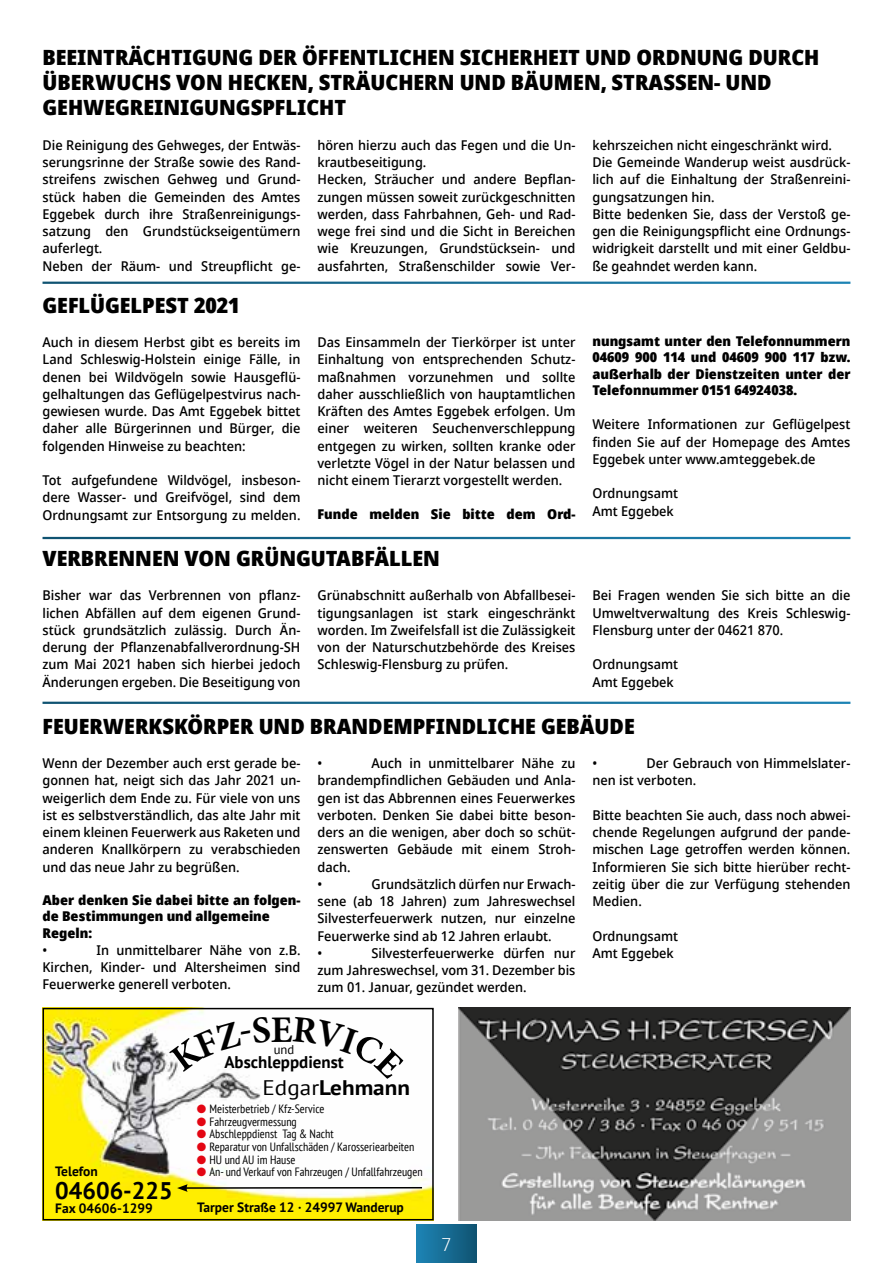
<style>
.page{position:relative;width:893px;height:1263px;background:#fff}
.page>*{position:absolute;margin:0;border:0;box-sizing:border-box;transform-origin:0 0}
.t1{font:700 37.5px "Minion Pro";color:#000}
.t2{font:700 24px "PT Sans";color:#000}
.t3{font:900 21px/25.2px "Avrile Sans";color:#000}
.t4{font:700 21px "PT Sans";color:#000;scale:1.1 1}
.t5{font:300 18px "Avrile Sans";color:#fff}
.t6{font:700 16.95px "PT Sans";color:#000}
.t7{font:500 13.5px/17.2px "Avrile Sans";color:#000;text-align:justify}
.t8{font:900 13.5px/16.2px "Avrile Sans";color:#000}
.t9{font:700 13.5px "PT Sans";color:#000}
.t10{font:12.75px "PT Sans";color:#000}
.t11{font:condensed 12px "PT Sans";color:#000}
.s1{font-weight:400}
.s2{color:#e30613}
</style>
<div class="page">
<div style="left:417px;top:1225px;width:59px;height:38px;background:linear-gradient(to right,#1d84b5,#105472)"></div>
<img style="left:46px;top:1011px;width:385px;height:206px">
<div style="left:43px;top:1008px;width:391px;height:212px;border:2px solid #000"></div>
<svg style="left:177px;top:1184px;width:247px;height:8px"></svg>
<img style="left:459px;top:1008px;width:391px;height:212px">
<svg style="left:169px;top:1017px;width:102px;height:55px"></svg>
<svg style="left:293px;top:1017px;width:112px;height:63px"></svg>
<h3 class="t3" style="left:43px;top:45px;width:778px">BEEINTRÄCHTIGUNG DER ÖFFENTLICHEN SICHERHEIT UND ORDNUNG DURCH<br>ÜBERWUCHS VON HECKEN, STRÄUCHERN UND BÄUMEN, STRASSEN- UND<br>GEHWEGREINIGUNGSPFLICHT</h3>
<p class="t7" style="left:43px;top:137px;width:259px;text-align:left">Die Reinigung des Gehweges, der Entwäs&shy;serungsrinne der Straße sowie des Rand&shy;streifens zwischen Gehweg und Grund&shy;stück haben die Gemeinden des Amtes Eggebek durch ihre Straßenreinigungs&shy;satzung den Grundstückseigentümern auferlegt.<br>Neben der Räum- und Streupflicht ge-</p>
<p class="t7" style="left:317px;top:137px;width:259px;text-align:left">hören hierzu auch das Fegen und die Un&shy;krautbeseitigung.<br>Hecken, Sträucher und andere Bepflan&shy;zungen müssen soweit zurückgeschnitten werden, dass Fahrbahnen, Geh- und Rad&shy;wege frei sind und die Sicht in Bereichen wie Kreuzungen, Grundstücksein- und ausfahrten, Straßenschilder sowie Ver-</p>
<p class="t7" style="left:592px;top:137px;width:259px;text-align:left">kehrszeichen nicht eingeschränkt wird.<br>Die Gemeinde Wanderup weist ausdrück&shy;lich auf die Einhaltung der Straßenreini&shy;gungsatzungen hin.<br>Bitte bedenken Sie, dass der Verstoß ge&shy;gen die Reinigungspflicht eine Ordnungs&shy;widrigkeit darstellt und mit einer Geldbu&shy;ße geahndet werden kann.</p>
<h3 class="t3" style="left:43px;top:292px;width:199px">GEFLÜGELPEST 2021</h3>
<p class="t7" style="left:43px;top:334px;width:259px">Auch in diesem Herbst gibt es bereits im Land Schleswig-Holstein einige Fälle, in denen bei Wildvögeln sowie Hausgeflü&shy;gelhaltungen das Geflügelpestvirus nach&shy;gewiesen wurde. Das Amt Eggebek bittet daher alle Bürgerinnen und Bürger, die folgenden Hinweise zu beachten:</p>
<p class="t7" style="left:43px;top:472px;width:259px">Tot aufgefundene Wildvögel, insbeson&shy;dere Wasser- und Greifvögel, sind dem Ordnungsamt zur Entsorgung zu melden.</p>
<p class="t8" style="left:592px;top:333px;width:259px;text-align:justify">nungsamt unter den Telefonnummern 04609 900 114 und 04609 900 117 bzw. außerhalb der Dienstzeiten unter der Telefonnummer 0151 64924038.</p>
<p class="t7" style="left:592px;top:416px;width:259px">Weitere Informationen zur Geflügelpest finden Sie auf der Homepage des Amtes Eggebek unter www.amteggebek.de</p>
<p class="t7" style="left:592px;top:485px;width:87px">Ordnungsamt<br>Amt Eggebek</p>
<p class="t7" style="left:317px;top:334px;width:259px">Das Einsammeln der Tierkörper ist unter Einhaltung von entsprechenden Schutz&shy;maßnahmen vorzunehmen und sollte daher ausschließlich von hauptamtlichen Kräften des Amtes Eggebek erfolgen. Um einer weiteren Seuchenverschleppung entgegen zu wirken, sollten kranke oder verletzte Vögel in der Natur belassen und nicht einem Tierarzt vorgestellt werden.</p>
<p class="t8" style="left:317px;top:506px;width:259px">Funde melden Sie bitte dem Ord-</p>
<h3 class="t3" style="left:43px;top:545px;width:399px">VERBRENNEN VON GRÜNGUTABFÄLLEN</h3>
<p class="t7" style="left:43px;top:587px;width:259px">Bisher war das Verbrennen von pflanz&shy;lichen Abfällen auf dem eigenen Grund&shy;stück grundsätzlich zulässig. Durch Än&shy;derung der Pflanzenabfallverordnung-SH zum Mai 2021 haben sich hierbei jedoch Änderungen ergeben. Die Beseitigung von</p>
<p class="t7" style="left:317px;top:587px;width:259px">Grünabschnitt außerhalb von Abfallbesei&shy;tigungsanlagen ist stark eingeschränkt worden. Im Zweifelsfall ist die Zulässigkeit von der Naturschutzbehörde des Kreises Schleswig-Flensburg zu prüfen.</p>
<p class="t7" style="left:592px;top:587px;width:259px">Bei Fragen wenden Sie sich bitte an die Umweltverwaltung des Kreis Schleswig-Flensburg unter der 04621 870.</p>
<p class="t7" style="left:592px;top:656px;width:87px">Ordnungsamt<br>Amt Eggebek</p>
<h3 class="t3" style="left:43px;top:713px;width:594px">FEUERWERKSKÖRPER UND BRANDEMPFINDLICHE GEBÄUDE</h3>
<p class="t7" style="left:43px;top:755px;width:259px">Wenn der Dezember auch erst gerade be&shy;gonnen hat, neigt sich das Jahr 2021 un&shy;weigerlich dem Ende zu. Für viele von uns ist es selbstverständlich, das alte Jahr mit einem kleinen Feuerwerk aus Raketen und anderen Knallkörpern zu verabschieden und das neue Jahr zu begrüßen.</p>
<p class="t8" style="left:43px;top:892px;width:259px">Aber denken Sie dabei bitte an folgen&shy;de Bestimmungen und allgemeine<br>Regeln:</p>
<p class="t7" style="left:43px;top:941px;width:6px">•</p>
<p class="t7" style="left:317px;top:755px;width:259px;text-align:left;text-indent:54px">Auch in unmittelbarer Nähe zu brandempfindlichen Gebäuden und Anla&shy;gen ist das Abbrennen eines Feuerwerkes verboten. Denken Sie dabei bitte beson&shy;ders an die wenigen, aber doch so schüt&shy;zenswerten Gebäude mit einem Stroh&shy;dach.<br>•</p>
<p class="t7" style="left:592px;top:755px;width:259px;text-indent:54px">Der Gebrauch von Himmelslater&shy;nen ist verboten.</p>
<p class="t7" style="left:592px;top:807px;width:259px">Bitte beachten Sie auch, dass noch abwei&shy;chende Regelungen aufgrund der pande&shy;mischen Lage getroffen werden können.<br>Informieren Sie sich bitte hierüber recht&shy;zeitig über die zur Verfügung stehenden Medien.</p>
<p class="t7" style="left:592px;top:927px;width:87px">Ordnungsamt<br>Amt Eggebek</p>
<p class="t7" style="left:317px;top:755px;width:6px">•</p>
<p class="t7" style="left:592px;top:755px;width:6px">•</p>
<p class="t7" style="left:317px;top:876px;width:259px;text-align:left;text-indent:54px">Grundsätzlich dürfen nur Erwach&shy;sene (ab 18 Jahren) zum Jahreswechsel<br>Silvesterfeuerwerk nutzen, nur einzelne<br>Feuerwerke sind ab 12 Jahren erlaubt.<br>•</p>
<p class="t7" style="left:43px;top:941px;width:259px;text-indent:54px">In unmittelbarer Nähe von z.B.<br>Kirchen, Kinder- und Altersheimen sind Feuerwerke generell verboten.</p>
<p class="t7" style="left:317px;top:945px;width:259px;text-indent:54px">Silvesterfeuerwerke dürfen nur zum Jahreswechsel, vom 31. Dezember bis zum 01. Januar, gezündet werden.</p>
<h1 class="t1" style="left:271px;top:1003px;width:24px">e</h1>
<p class="t10" style="left:274px;top:1041px;width:22px">und</p>
<p class="t6" style="left:224px;top:1051px;width:121px">Abschleppdienst</p>
<h3 class="t4" style="left:263px;top:1074px;width:136px"><span class="s1">Edgar</span>Lehmann</h3>
<p class="t11" style="left:197px;top:1101px;width:129px"><span class="s2">●</span> Meisterbetrieb / Kfz-Service</p>
<p class="t11" style="left:197px;top:1113px;width:102px"><span class="s2">●</span> Fahrzeugvermessung</p>
<p class="t11" style="left:197px;top:1126px;width:139px"><span class="s2">●</span> Abschleppdienst Tag &amp; Nacht</p>
<p class="t11" style="left:197px;top:1139px;width:219px"><span class="s2">●</span> Reparatur von Unfallschäden / Karosseriearbeiten</p>
<p class="t11" style="left:197px;top:1152px;width:100px"><span class="s2">●</span> HU und AU im Hause</p>
<p class="t11" style="left:197px;top:1164px;width:227px"><span class="s2">●</span> An- und Verkauf von Fahrzeugen / Unfallfahrzeugen</p>
<p class="t9" style="left:55px;top:1162px;width:44px">Telefon</p>
<h2 class="t2" style="left:55px;top:1174px;width:119px">04606-225</h2>
<p class="t9" style="left:55px;top:1199px;width:99px">Fax 04606-1299</p>
<p class="t9" style="left:197px;top:1198px;width:208px">Tarper Straße 12 · 24997 Wanderup</p>
<h3 class="t5" style="left:442px;top:1232px;width:11px">7</h3>
</div>
